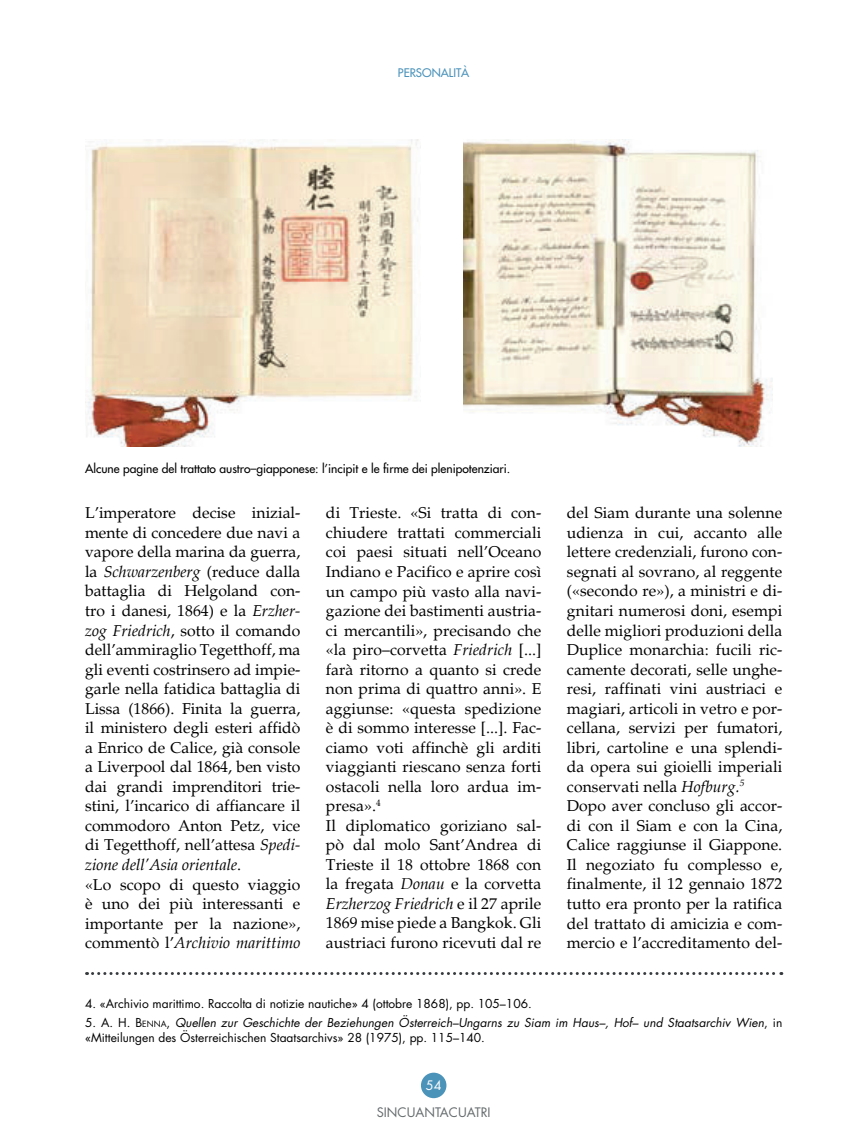
<style>
.page{position:relative;width:867px;height:1148px;background:#fff}
.page>*{position:absolute;margin:0;border:0;box-sizing:border-box;transform-origin:0 0}
.t1{font:15.75px/19.5px "Palatino";letter-spacing:.005em;color:#000001}
.t2{font:12.75px "Futura";color:#646a6c}
.t3{font:12.75px "Futura";color:#fff}
.t4{font:italic 12px/14.4px "Futura";color:#000001}
.t5{font:12px "Futura";color:#000001}
.t6{font:12px "Futura";color:#000001}
.t7{font:11.55px "Futura";color:#4c93ba}
.s1{font-style:italic}
.s2{font-style:normal}
.s3{font-style:normal;font-size:8.4px}
</style>
<div class="page">
<div style="left:421px;top:1072px;width:25px;height:26px;background:#4c93ba;border-radius:50%"></div>
<svg style="left:87px;top:972px;width:695px;height:3px"></svg>
<img style="left:85px;top:140px;width:336px;height:306px">
<img style="left:463px;top:140px;width:310px;height:306px">
<p class="t7" style="left:398px;top:68px;width:73px">PERSONALITÀ</p>
<p class="t5" style="left:85px;top:462px;width:427px">Alcune pagine del trattato austro–giapponese: l’incipit e le firme dei plenipotenziari.</p>
<p class="t1" style="left:85px;top:503px;width:217px">L’imperatore decise inizial&shy;mente di concedere due navi a vapore della marina da guerra, la <span class="s1">Schwarzenberg</span> (reduce dalla battaglia di Helgoland con&shy;tro i danesi, 1864) e la <span class="s1">Erzher&shy;zog Friedrich</span>, sotto il comando dell’ammiraglio Tegetthoff, ma gli eventi costrinsero ad impie&shy;garle nella fatidica battaglia di<br>Lissa (1866). Finita la guerra, il ministero degli esteri affidò a Enrico de Calice, già console a Liverpool dal 1864, ben visto dai grandi imprenditori trie&shy;stini, l’incarico di affiancare il commodoro Anton Petz, vice di Tegetthoff, nell’attesa <span class="s1">Spedi&shy;zione dell’Asia orientale</span>.<br>«Lo scopo di questo viaggio è uno dei più interessanti e importante per la nazione», commentò l’<span class="s1">Archivio marittimo</span></p>
<p class="t1" style="left:326px;top:503px;width:217px">di Trieste. «Si tratta di con&shy;chiudere trattati commerciali coi paesi situati nell’Oceano<br>Indiano e Pacifico e aprire così un campo più vasto alla navi&shy;gazione dei bastimenti austria&shy;ci mercantili», precisando che «la piro–corvetta <span class="s1">Friedrich</span> [...] farà ritorno a quanto si crede non prima di quattro anni». E aggiunse: «questa spedizione è di sommo interesse [...]. Fac&shy;ciamo voti affinchè gli arditi viaggianti riescano senza forti ostacoli nella loro ardua im&shy;presa».<sup>4<br></sup>Il diplomatico goriziano sal&shy;pò dal molo Sant’Andrea di<br>Trieste il 18 ottobre 1868 con la fregata <span class="s1">Donau</span> e la corvetta<br><span class="s1">Erzherzog Friedrich</span> e il 27 aprile<br>1869 mise piede a Bangkok. Gli austriaci furono ricevuti dal re</p>
<p class="t1" style="left:567px;top:503px;width:217px">del Siam durante una solenne udienza in cui, accanto alle lettere credenziali, furono con&shy;segnati al sovrano, al reggente («secondo re»), a ministri e di&shy;gnitari numerosi doni, esempi delle migliori produzioni della<br>Duplice monarchia: fucili ric&shy;camente decorati, selle unghe&shy;resi, raffinati vini austriaci e magiari, articoli in vetro e por&shy;cellana, servizi per fumatori, libri, cartoline e una splendi&shy;da opera sui gioielli imperiali conservati nella <span class="s1">Hofburg.</span><sup>5<br></sup>Dopo aver concluso gli accor&shy;di con il Siam e con la Cina,<br>Calice raggiunse il Giappone.<br>Il negoziato fu complesso e, finalmente, il 12 gennaio 1872 tutto era pronto per la ratifica del trattato di amicizia e com&shy;mercio e l’accreditamento del-</p>
<p class="t6" style="left:85px;top:998px;width:448px">4. «Archivio marittimo. Raccolta di notizie nautiche» 4 (ottobre 1868), pp. 105–106.</p>
<p class="t4" style="left:85px;top:1016px;width:699px"><span class="s2">5. A. H.</span> <span class="s2">B</span><span class="s3">ENNA</span><span class="s2">,</span> Quellen zur Geschichte der Beziehungen Österreich–Ungarns zu Siam im Haus–, Hof– und Staatsarchiv Wien<span class="s2">, in «Mitteilungen des Österreichischen Staatsarchivs» 28 (1975), pp. 115–140.</span></p>
<p class="t3" style="left:426px;top:1079px;width:17px">54</p>
<p class="t2" style="left:377px;top:1106px;width:115px">SINCUANTACUATRI</p>
</div>
